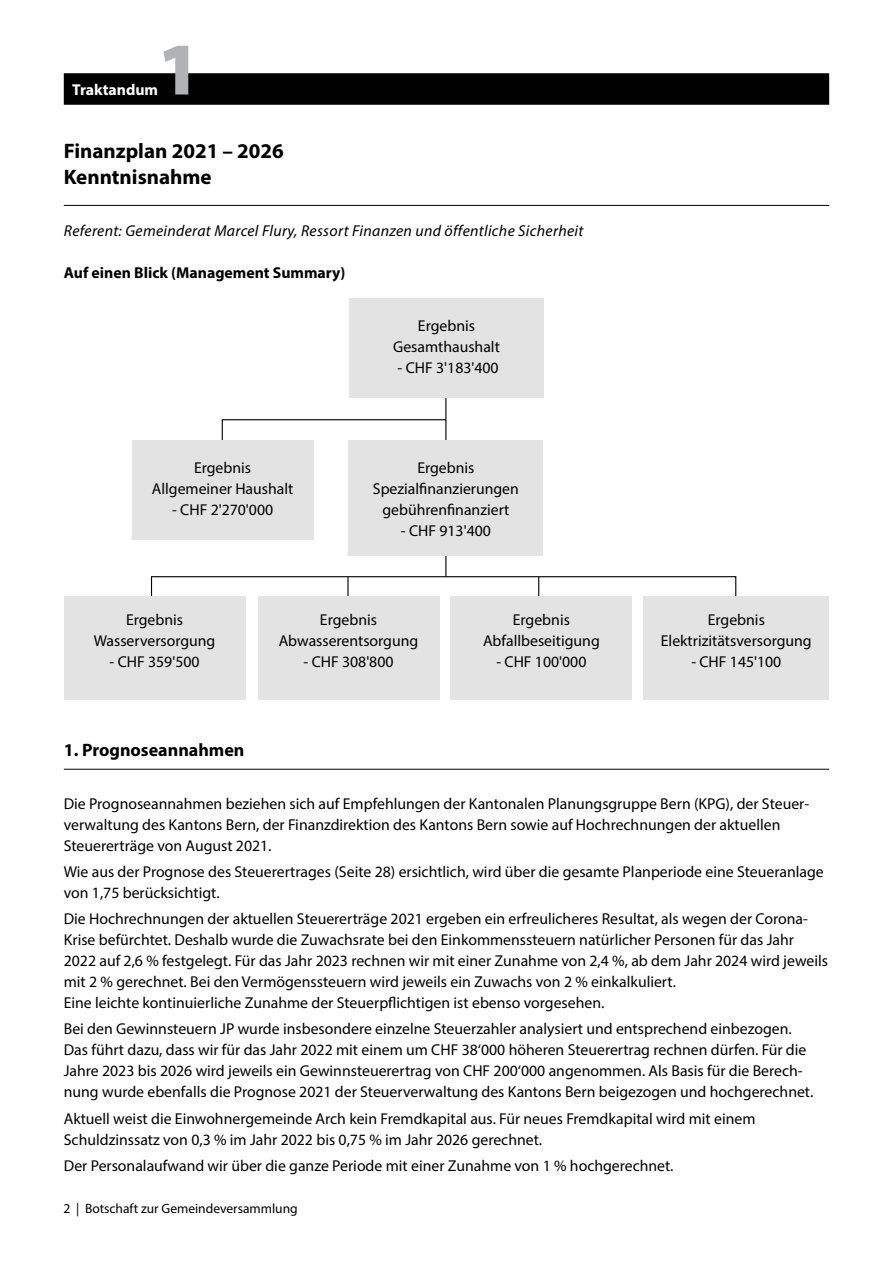
<style>
.page{position:relative;width:893px;height:1263px;background:#fff}
.page>*{position:absolute;margin:0;border:0;box-sizing:border-box;transform-origin:0 0}
.t1{font:900 75px "Myriad Pro";color:#b1b2b3}
.t2{font:700 21px/26.2px "Myriad Pro";color:#000}
.t3{font:700 18px "Myriad Pro";color:#000}
.t4{font:15.75px/21px "Myriad Pro";color:#000;text-align:center}
.t5{font:italic 15.75px "Myriad Pro";letter-spacing:.02em;color:#000}
.t6{font:700 15.75px "Myriad Pro";color:#000}
.t7{font:700 15.75px "Myriad Pro";color:#fff}
.t8{font:13.5px "Myriad Pro";color:#000}
</style>
<div class="page">
<hr style="left:64px;top:205px;width:765px;height:1px;background:#000">
<hr style="left:64px;top:769px;width:765px;height:1px;background:#000">
<div style="left:64px;top:73px;width:765px;height:32px;background:#000"></div>
<hr style="left:445px;top:388px;width:1px;height:31px;background:#000">
<svg style="left:150px;top:419px;width:587px;height:203px"></svg>
<div style="left:349px;top:298px;width:195px;height:100px;background:#e3e3e3"></div>
<div style="left:64px;top:596px;width:181px;height:103px;background:#e3e3e3"></div>
<div style="left:258px;top:596px;width:181px;height:103px;background:#e3e3e3"></div>
<div style="left:451px;top:596px;width:181px;height:103px;background:#e3e3e3"></div>
<div style="left:643px;top:596px;width:186px;height:103px;background:#e3e3e3"></div>
<div style="left:349px;top:440px;width:194px;height:116px;background:#e3e3e3"></div>
<div style="left:132px;top:440px;width:181px;height:100px;background:#e3e3e3"></div>
<h1 class="t1" style="left:158px;top:19px;width:44px">1</h1>
<p class="t7" style="left:72px;top:79px;width:87px">Traktandum</p>
<h2 class="t2" style="left:64px;top:137px;width:222px">Finanzplan 2021 – 2026<br>Kenntnisnahme</h2>
<p class="t5" style="left:64px;top:221px;width:521px">Referent: Gemeinderat Marcel Flury, Ressort Finanzen und öffentliche Sicherheit</p>
<p class="t6" style="left:64px;top:263px;width:283px">Auf einen Blick (Management Summary)</p>
<p class="t4" style="left:152px;top:456px;width:143px">Ergebnis<br>Allgemeiner Haushalt</p>
<p class="t4" style="left:172px;top:498px;width:103px">- CHF 2'270'000</p>
<p class="t4" style="left:393px;top:315px;width:108px">Ergebnis<br>Gesamthaushalt</p>
<p class="t4" style="left:398px;top:357px;width:103px">- CHF 3'183'400</p>
<p class="t4" style="left:373px;top:456px;width:147px">Ergebnis<br>Spezialfinanzierungen gebührenfinanziert</p>
<p class="t4" style="left:401px;top:519px;width:92px">- CHF 913'400</p>
<p class="t4" style="left:94px;top:609px;width:123px">Ergebnis<br>Wasserversorgung</p>
<p class="t4" style="left:110px;top:651px;width:92px">- CHF 359'500</p>
<p class="t4" style="left:279px;top:609px;width:141px">Ergebnis<br>Abwasserentsorgung</p>
<p class="t4" style="left:303px;top:651px;width:92px">- CHF 308'800</p>
<p class="t4" style="left:483px;top:609px;width:118px">Ergebnis<br>Abfallbeseitigung</p>
<p class="t4" style="left:496px;top:651px;width:92px">- CHF 100'000</p>
<p class="t4" style="left:661px;top:609px;width:152px">Ergebnis<br>Elektrizitätsversorgung</p>
<p class="t4" style="left:691px;top:651px;width:92px">- CHF 145'100</p>
<p class="t3" style="left:64px;top:738px;width:182px">1. Prognoseannahmen</p>
<p class="t4" style="left:64px;top:792px;width:747px;text-align:left">Die Prognoseannahmen beziehen sich auf Empfehlungen der Kantonalen Planungsgruppe Bern (KPG), der Steuer&shy;verwaltung des Kantons Bern, der Finanzdirektion des Kantons Bern sowie auf Hochrechnungen der aktuellen<br>Steuererträge von August 2021.</p>
<p class="t4" style="left:64px;top:861px;width:761px;text-align:left">Wie aus der Prognose des Steuerertrages (Seite 28) ersichtlich, wird über die gesamte Planperiode eine Steueranlage von 1,75 berücksichtigt.</p>
<p class="t4" style="left:64px;top:908px;width:766px;text-align:left">Die Hochrechnungen der aktuellen Steuererträge 2021 ergeben ein erfreulicheres Resultat, als wegen der Corona-Krise befürchtet. Deshalb wurde die Zuwachsrate bei den Einkommenssteuern natürlicher Personen für das Jahr 2022 auf 2,6 % festgelegt. Für das Jahr 2023 rechnen wir mit einer Zunahme von 2,4 %, ab dem Jahr 2024 wird jeweils mit 2 % gerechnet. Bei den Vermögenssteuern wird jeweils ein Zuwachs von 2 % einkalkuliert.<br>Eine leichte kontinuierliche Zunahme der Steuerpflichtigen ist ebenso vorgesehen.</p>
<p class="t4" style="left:64px;top:1018px;width:751px;text-align:left">Bei den Gewinnsteuern JP wurde insbesondere einzelne Steuerzahler analysiert und entsprechend einbezogen.<br>Das führt dazu, dass wir für das Jahr 2022 mit einem um CHF 38‘000 höheren Steuerertrag rechnen dürfen. Für die Jahre 2023 bis 2026 wird jeweils ein Gewinnsteuerertrag von CHF 200‘000 angenommen. Als Basis für die Berech&shy;nung wurde ebenfalls die Prognose 2021 der Steuerverwaltung des Kantons Bern beigezogen und hochgerechnet.</p>
<p class="t4" style="left:64px;top:1107px;width:693px;text-align:left">Aktuell weist die Einwohnergemeinde Arch kein Fremdkapital aus. Für neues Fremdkapital wird mit einem<br>Schuldzinssatz von 0,3 % im Jahr 2022 bis 0,75 % im Jahr 2026 gerechnet.</p>
<p class="t4" style="left:64px;top:1155px;width:611px">Der Personalaufwand wir über die ganze Periode mit einer Zunahme von 1 % hochgerechnet.</p>
<p class="t8" style="left:63px;top:1200px;width:236px">2 | Botschaft zur Gemeindeversammlung</p>
</div>
